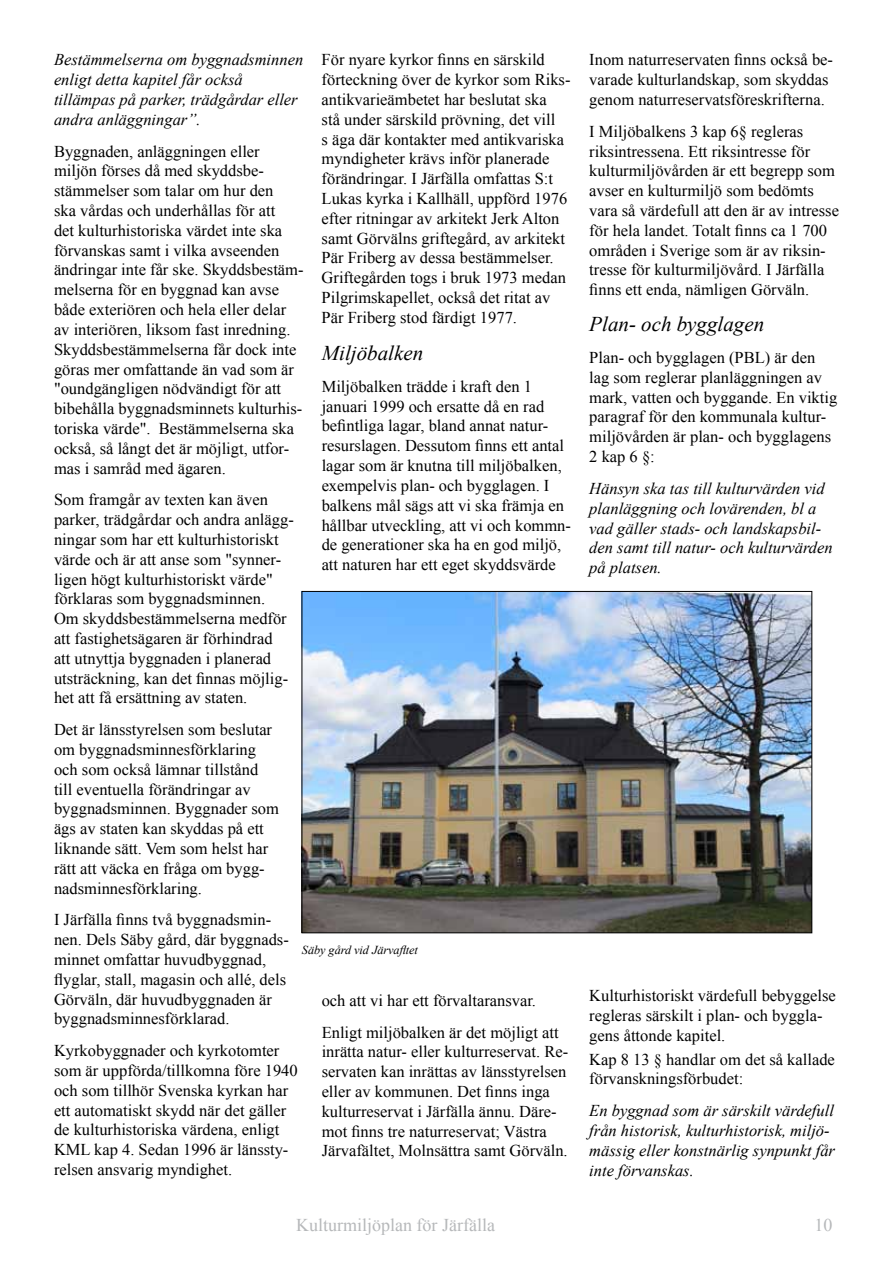
<style>
.page{position:relative;width:893px;height:1263px;background:#fff}
.page>*{position:absolute;margin:0;border:0;box-sizing:border-box;transform-origin:0 0}
.t1{font:italic 21px "Times New Roman";color:#000}
.t2{font:18px "Times New Roman";color:#b6b8ba}
.t3{font:16.5px/19.8px "Times New Roman";color:#000}
.t4{font:italic 16.5px/19.8px "Times New Roman";color:#000}
.t5{font:italic 12.15px "Times New Roman";color:#000}
</style>
<div class="page">
<img style="left:304px;top:593px;width:506px;height:338px">
<p class="t3" style="left:322px;top:50px;width:250px">För nyare kyrkor finns en särskild förteckning över de kyrkor som Riks&shy;antikvarieämbetet har beslutat ska<br>stå under särskild prövning, det vill<br>s äga där kontakter med antikvariska myndigheter krävs inför planerade förändringar. I Järfälla omfattas S:t Lukas kyrka i Kallhäll, uppförd 1976 efter ritningar av arkitekt Jerk Alton samt Görvälns griftegård, av arkitekt Pär Friberg av dessa bestämmelser.<br>Griftegården togs i bruk 1973 medan Pilgrimskapellet, också det ritat av Pär Friberg stod färdigt 1977.</p>
<p class="t1" style="left:322px;top:339px;width:103px">Miljöbalken</p>
<p class="t3" style="left:322px;top:376px;width:251px">Miljöbalken trädde i kraft den 1 januari 1999 och ersatte då en rad befintliga lagar, bland annat natur&shy;resurslagen. Dessutom finns ett antal lagar som är knutna till miljöbalken, exempelvis plan- och bygglagen. I balkens mål sägs att vi ska främja en hållbar utveckling, att vi och kommn&shy;de generationer ska ha en god miljö, att naturen har ett eget skyddsvärde</p>
<p class="t4" style="left:54px;top:50px;width:251px">Bestämmelserna om byggnadsminnen enligt detta kapitel får också tillämpas på parker, trädgårdar eller andra anläggningar”.</p>
<p class="t3" style="left:54px;top:141px;width:251px">Byggnaden, anläggningen eller miljön förses då med skyddsbe&shy;stämmelser som talar om hur den<br>ska vårdas och underhållas för att<br>det kulturhistoriska värdet inte ska förvanskas samt i vilka avseenden ändringar inte får ske. Skyddsbestäm&shy;melserna för en byggnad kan avse både exteriören och hela eller delar av interiören, liksom fast inredning.<br>Skyddsbestämmelserna får dock inte göras mer omfattande än vad som är "oundgängligen nödvändigt för att bibehålla byggnadsminnets kulturhis&shy;toriska värde". Bestämmelserna ska också, så långt det är möjligt, utfor&shy;mas i samråd med ägaren.</p>
<p class="t3" style="left:54px;top:490px;width:241px">Som framgår av texten kan även parker, trädgårdar och andra anlägg&shy;ningar som har ett kulturhistoriskt värde och är att anse som "synner&shy;ligen högt kulturhistoriskt värde" förklaras som byggnadsminnen.<br>Om skyddsbestämmelserna medför att fastighetsägaren är förhindrad<br>att utnyttja byggnaden i planerad utsträckning, kan det finnas möjlig&shy;het att få ersättning av staten.</p>
<p class="t3" style="left:54px;top:719px;width:227px">Det är länsstyrelsen som beslutar om byggnadsminnesförklaring och som också lämnar tillstånd till eventuella förändringar av byggnadsminnen. Byggnader som ägs av staten kan skyddas på ett liknande sätt. Vem som helst har rätt att väcka en fråga om bygg&shy;nadsminnesförklaring.</p>
<p class="t3" style="left:54px;top:910px;width:236px">I Järfälla finns två byggnadsmin&shy;nen. Dels Säby gård, där byggnads&shy;minnet omfattar huvudbyggnad, flyglar, stall, magasin och allé, dels Görväln, där huvudbyggnaden är byggnadsminnesförklarad.</p>
<p class="t3" style="left:54px;top:1040px;width:245px">Kyrkobyggnader och kyrkotomter som är uppförda/tillkomna före 1940 och som tillhör Svenska kyrkan har ett automatiskt skydd när det gäller de kulturhistoriska värdena, enligt KML kap 4. Sedan 1996 är länssty&shy;relsen ansvarig myndighet.</p>
<p class="t5" style="left:302px;top:942px;width:117px">Säby gård vid Järvafltet</p>
<p class="t3" style="left:322px;top:984px;width:238px;line-height:31.8px">och att vi har ett förvaltaransvar.<br>Enligt miljöbalken är det möjligt att</p>
<p class="t3" style="left:322px;top:1042px;width:248px">inrätta natur- eller kulturreservat. Re&shy;servaten kan inrättas av länsstyrelsen eller av kommunen. Det finns inga kulturreservat i Järfälla ännu. Däre&shy;mot finns tre naturreservat; Västra Järvafältet, Molnsättra samt Görväln.</p>
<p class="t3" style="left:589px;top:50px;width:245px">Inom naturreservaten finns också be&shy;varade kulturlandskap, som skyddas genom naturreservatsföreskrifterna.</p>
<p class="t3" style="left:589px;top:121px;width:251px">I Miljöbalkens 3 kap 6§ regleras riksintressena. Ett riksintresse för kulturmiljövården är ett begrepp som avser en kulturmiljö som bedömts vara så värdefull att den är av intresse för hela landet. Totalt finns ca 1 700 områden i Sverige som är av riksin&shy;tresse för kulturmiljövård. I Järfälla finns ett enda, nämligen Görväln.</p>
<p class="t1" style="left:589px;top:310px;width:176px">Plan- och bygglagen</p>
<p class="t3" style="left:589px;top:347px;width:249px">Plan- och bygglagen (PBL) är den lag som reglerar planläggningen av mark, vatten och byggande. En viktig paragraf för den kommunala kultur&shy;miljövården är plan- och bygglagens<br>2 kap 6 §:</p>
<p class="t4" style="left:589px;top:478px;width:245px">Hänsyn ska tas till kulturvärden vid planläggning och lovärenden, bl a vad gäller stads- och landskapsbil&shy;den samt till natur- och kulturvärden på platsen.</p>
<p class="t3" style="left:589px;top:985px;width:248px">Kulturhistoriskt värdefull bebyggelse regleras särskilt i plan- och byggla&shy;gens åttonde kapitel.</p>
<p class="t3" style="left:589px;top:1049px;width:247px">Kap 8 13 § handlar om det så kallade förvanskningsförbudet:</p>
<p class="t4" style="left:589px;top:1100px;width:247px">En byggnad som är särskilt värdefull från historisk, kulturhistorisk, miljö&shy;mässig eller konstnärlig synpunkt får inte förvanskas.</p>
<p class="t2" style="left:296px;top:1213px;width:200px">Kulturmiljöplan för Järfälla</p>
<p class="t2" style="left:814px;top:1213px;width:19px">10</p>
</div>
